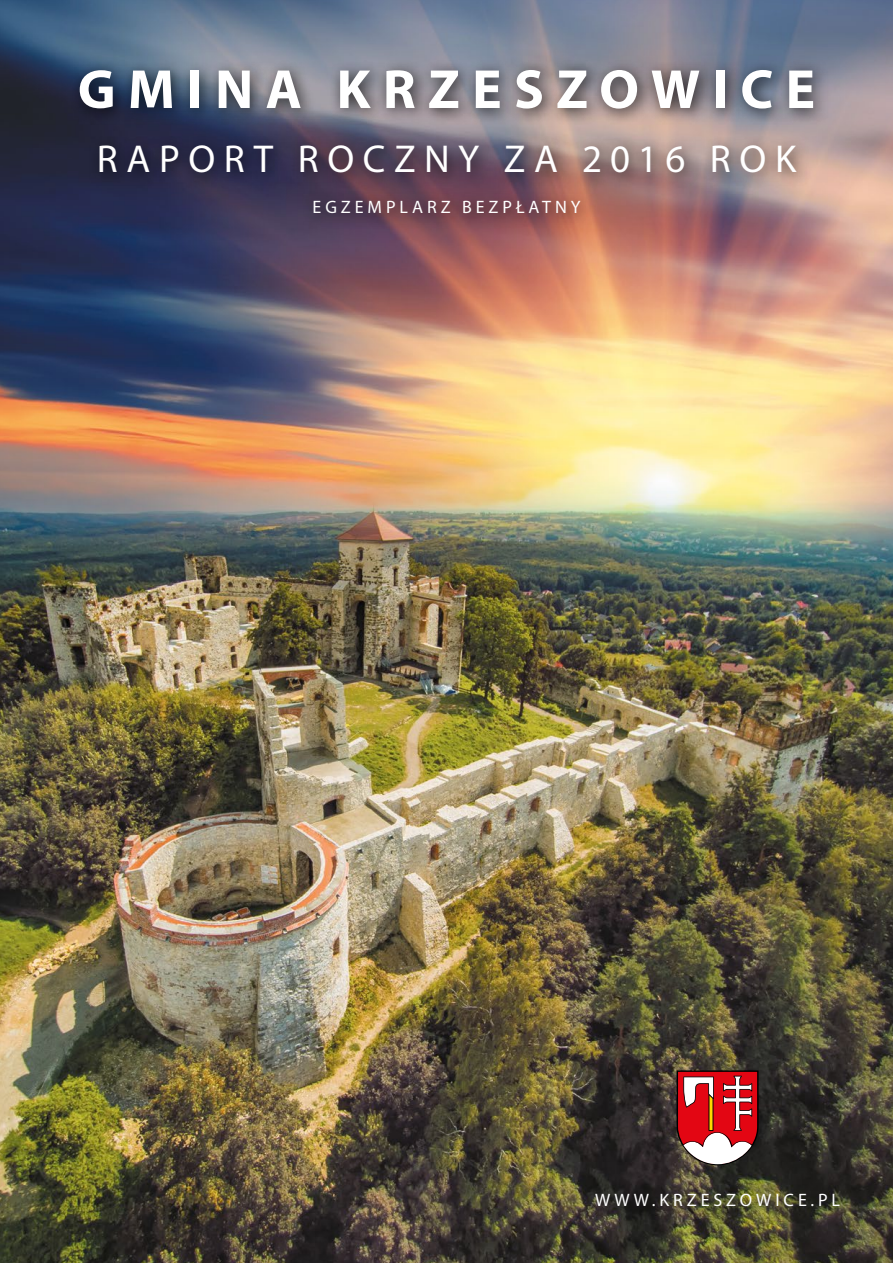
<style>
.page{position:relative;width:893px;height:1263px;background:#fff}
.page>*{position:absolute;margin:0;border:0;box-sizing:border-box;transform-origin:0 0}
.t1{font:700 55.5px "Myriad Pro";letter-spacing:.22em;color:#fff}
.t2{font:39px "Myriad Pro";letter-spacing:.22em;color:#fff}
.t3{font:18px "Myriad Pro";letter-spacing:.22em;color:#fff}
</style>
<div class="page">
<img style="left:0;top:0;width:893px;height:1263px">
<div style="left:69px;top:59px;width:761px;height:66px;background:#000;opacity:.75"></div>
<div style="left:89px;top:135px;width:723px;height:54px;background:#000;opacity:.75"></div>
<div style="left:303px;top:190px;width:292px;height:40px;background:#000;opacity:.75"></div>
<div style="left:585px;top:1183px;width:269px;height:40px;background:#000;opacity:.75"></div>
<svg style="left:677px;top:1070px;width:82px;height:95px"></svg>
<h1 class="t1" style="left:78px;top:53px;width:739px">GMINA KRZESZOWICE</h1>
<h2 class="t2" style="left:97px;top:135px;width:701px">RAPORT ROCZNY ZA 2016 ROK</h2>
<p class="t3" style="left:312px;top:196px;width:269px">EGZEMPLARZ BEZPŁATNY</p>
<p class="t3" style="left:595px;top:1189px;width:246px">WWW.KRZESZOWICE.PL</p>
</div>
